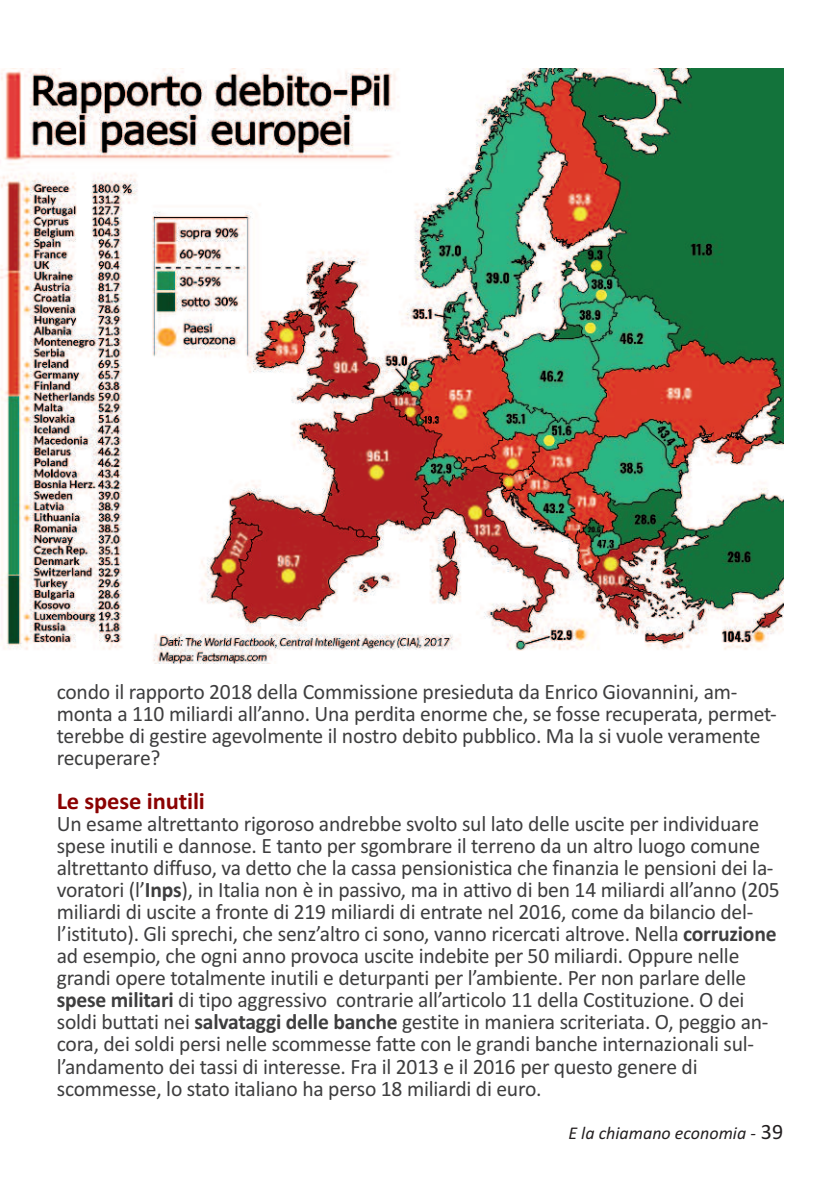
<style>
.page{position:relative;width:840px;height:1191px;background:#fff}
.page>*{position:absolute;margin:0;border:0;box-sizing:border-box;transform-origin:0 0}
.t1{font:700 24px "Calibri";letter-spacing:-.005em;color:#8b0202}
.t2{font:22px/22px "Calibri";letter-spacing:-.01em;color:#3e3e3f}
.t3{font:italic 18px "Calibri";color:#231f20}
.s1{font-weight:700}
.s2{font-style:normal;font-size:22px}
</style>
<div class="page">
<img style="left:0;top:68px;width:782px;height:595px">
<p class="t2" style="left:57px;top:681px;width:721px">condo il rapporto 2018 della Commissione presieduta da enrico Giovannini, am&shy;monta a 110 miliardi all’anno. una perdita enorme che, se fosse recuperata, permet&shy;terebbe di gestire agevolmente il nostro debito pubblico. Ma la si vuole veramente recuperare?</p>
<p class="t1" style="left:57px;top:787px;width:150px">Le spese inutili</p>
<p class="t2" style="left:57px;top:813px;width:724px">un esame altrettanto rigoroso andrebbe svolto sul lato delle uscite per individuare spese inutili e dannose. e tanto per sgombrare il terreno da un altro luogo comune altrettanto diffuso, va detto che la cassa pensionistica che finanzia le pensioni dei la&shy;voratori (l’<span class="s1">Inps</span>), in italia non è in passivo, ma in attivo di ben 14 miliardi all’anno (205 miliardi di uscite a fronte di 219 miliardi di entrate nel 2016, come da bilancio del&shy;l’istituto). Gli sprechi, che senz’altro ci sono, vanno ricercati altrove. nella <span class="s1">corruzione </span>ad esempio, che ogni anno provoca uscite indebite per 50 miliardi. oppure nelle grandi opere totalmente inutili e deturpanti per l’ambiente. Per non parlare delle <span class="s1">spese militari</span> di tipo aggressivo contrarie all’articolo 11 della Costituzione. o dei soldi buttati nei <span class="s1">salvataggi delle banche</span> gestite in maniera scriteriata. o, peggio an&shy;cora, dei soldi persi nelle scommesse fatte con le grandi banche internazionali sul&shy;l’andamento dei tassi di interesse. Fra il 2013 e il 2016 per questo genere di scommesse, lo stato italiano ha perso 18 miliardi di euro.</p>
<p class="t3" style="left:568px;top:1122px;width:216px">E la chiamano economia - <span class="s2">39</span></p>
</div>
